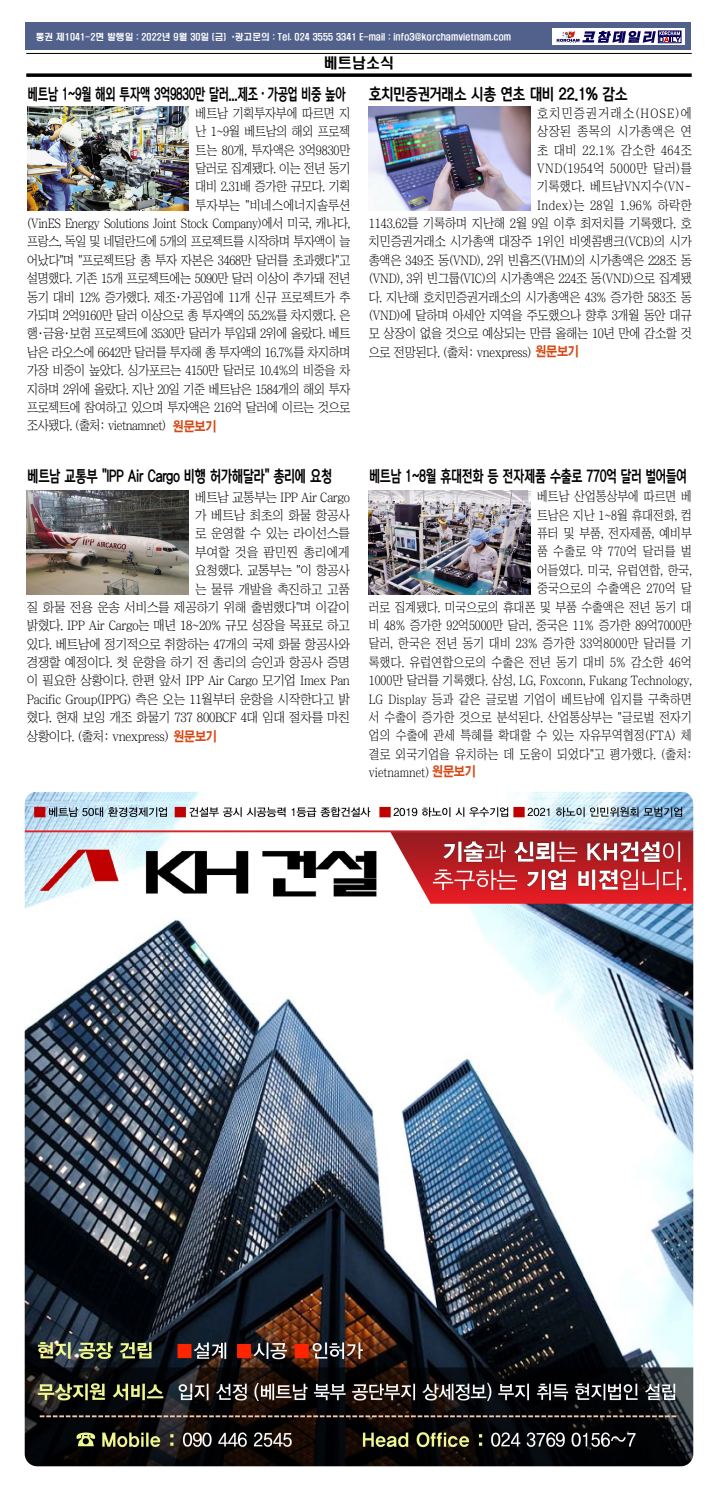
<style>
.page{position:relative;width:718px;height:1488px;background:#fff}
.page>*{position:absolute;margin:0;border:0;box-sizing:border-box;transform-origin:0 0}
.t1{font:15.75px "Korean DREAM5 R";letter-spacing:-.03em;color:#000;scale:.69 1}
.t2{font:15.75px "Korean DREAM5 R";letter-spacing:-.03em;color:#000;scale:.75 1}
.t3{font:15.75px "Korean DREAM5 R";letter-spacing:-.03em;color:#000;scale:.73 1}
.t4{font:15.75px "Korean DREAM5 R";letter-spacing:-.03em;color:#000;scale:.85 1}
.t5{font:14px "H2 hdr M";color:#000}
.t6{font:13.12px "Chosunilbo NM";letter-spacing:-.02em;color:#000;scale:.92 1}
.t7{font:13.12px "Chosunilbo NM";letter-spacing:-.02em;color:#000;scale:.96 1}
.t8{font:13.12px "Chosunilbo NM";letter-spacing:-.02em;color:#000;scale:.93 1}
.t9{font:13.12px "Chosunilbo NM";color:#000;scale:.9 1}
.t10{font:13.12px "Chosunilbo NM";letter-spacing:.02em;color:#000;scale:.9 1}
.t11{font:13.12px "Chosunilbo NM";letter-spacing:.015em;color:#000;scale:.9 1}
.t12{font:13.12px "Chosunilbo NM";letter-spacing:.01em;color:#000;scale:.9 1}
.t13{font:13.12px "Chosunilbo NM";letter-spacing:-.02em;color:#000;scale:.9 1}
.t14{font:13.12px "Chosunilbo NM";letter-spacing:.04em;color:#000;scale:.93 1}
.t15{font:13.12px "Chosunilbo NM";letter-spacing:.035em;color:#000;scale:.93 1}
.t16{font:13.12px "Chosunilbo NM";letter-spacing:.03em;color:#000;scale:.93 1}
.t17{font:13.12px "Chosunilbo NM";letter-spacing:.015em;color:#000;scale:.93 1}
.t18{font:13.12px "Chosunilbo NM";letter-spacing:.095em;color:#000;scale:.93 1}
.t19{font:13.12px "Chosunilbo NM";letter-spacing:.02em;color:#000;scale:.92 1}
.t20{font:13.12px "Chosunilbo NM";letter-spacing:.025em;color:#000;scale:.9 1}
.t21{font:13.12px "Chosunilbo NM";letter-spacing:.005em;color:#000;scale:.9 1}
.t22{font:13.12px "Chosunilbo NM";letter-spacing:.03em;color:#000;scale:.9 1}
.t23{font:13.12px "Chosunilbo NM";letter-spacing:.01em;color:#000;scale:.96 1}
.t24{font:13.12px "H2 gtr E";letter-spacing:-.03em;color:#d54915;scale:.85 1}
.t25{font:8.75px "H2 hdr M";color:#fff}
.s1{font-family:"H2 gtr E";color:#d54915}
</style>
<div class="page">
<div style="left:26px;top:23px;width:665px;height:27px;background:#52618c"></div>
<div style="left:552px;top:28px;width:133px;height:17px;background:#fff"></div>
<div style="left:658px;top:31px;width:23px;height:12px;border:1px solid #080059"></div>
<svg style="left:556px;top:31px;width:124px;height:12px"></svg>
<hr style="left:26px;top:53px;width:665px;height:1px;background:#000">
<svg style="left:26px;top:73px;width:665px;height:4px;background:#1f1f1f"></svg>
<img style="left:27px;top:490px;width:161px;height:104px">
<img style="left:27px;top:106px;width:161px;height:105px">
<img style="left:369px;top:490px;width:161px;height:104px">
<img style="left:369px;top:106px;width:161px;height:105px">
<img style="left:25px;top:791px;width:668px;height:675px">
<p class="t25" style="left:36px;top:32px;width:477px">통권 제1041-2면 발행일 : 2022년 9월 30일 (금) *광고문의 : Tel. 024 3555 3341 E-mail : info3@korchamvietnam.com</p>
<p class="t5" style="left:324px;top:56px;width:71px">베트남소식</p>
<p class="t1" style="left:28px;top:86px;width:462px">베트남 1~9월 해외 투자액 3억9830만 달러...제조·가공업 비중 높아</p>
<p class="t6" style="left:195px;top:106px;width:170px">베트남 기획투자부에 따르면 지</p>
<p class="t6" style="left:195px;top:125px;width:170px">난 1~9월 베트남의 해외 프로젝</p>
<p class="t6" style="left:195px;top:143px;width:170px">트는 80개, 투자액은 3억9830만</p>
<p class="t6" style="left:195px;top:161px;width:170px">달러로 집계됐다. 이는 전년 동기</p>
<p class="t6" style="left:195px;top:180px;width:170px">대비 2.31배 증가한 규모다. 기획</p>
<p class="t19" style="left:195px;top:198px;width:170px">투자부는 "비네스에너지솔루션</p>
<p class="t6" style="left:27px;top:217px;width:352px">(VinES Energy Solutions Joint Stock Company)에서 미국, 캐나다,</p>
<p class="t6" style="left:27px;top:235px;width:352px">프랑스, 독일 및 네덜란드에 5개의 프로젝트를 시작하며 투자액이 늘</p>
<p class="t6" style="left:27px;top:253px;width:352px">어났다"며 "프로젝트당 총 투자 자본은 3468만 달러를 초과했다"고</p>
<p class="t6" style="left:27px;top:272px;width:352px">설명했다. 기존 15개 프로젝트에는 5090만 달러 이상이 추가돼 전년</p>
<p class="t6" style="left:27px;top:290px;width:352px">동기 대비 12% 증가했다. 제조·가공업에 11개 신규 프로젝트가 추</p>
<p class="t6" style="left:27px;top:308px;width:352px">가되며 2억9160만 달러 이상으로 총 투자액의 55.2%를 차지했다. 은</p>
<p class="t6" style="left:27px;top:327px;width:352px">행·금융·보험 프로젝트에 3530만 달러가 투입돼 2위에 올랐다. 베트</p>
<p class="t6" style="left:27px;top:345px;width:352px">남은 라오스에 6642만 달러를 투자해 총 투자액의 16.7%를 차지하며</p>
<p class="t6" style="left:27px;top:364px;width:352px">가장 비중이 높았다. 싱가포르는 4150만 달러로 10.4%의 비중을 차</p>
<p class="t6" style="left:27px;top:382px;width:352px">지하며 2위에 올랐다. 지난 20일 기준 베트남은 1584개의 해외 투자</p>
<p class="t6" style="left:27px;top:400px;width:352px">프로젝트에 참여하고 있으며 투자액은 216억 달러에 이르는 것으로</p>
<p class="t6" style="left:27px;top:419px;width:152px">조사됐다. (출처: vietnamnet)</p>
<p class="t24" style="left:173px;top:420px;width:53px">원문보기</p>
<p class="t2" style="left:28px;top:467px;width:408px">베트남 교통부 "IPP Air Cargo 비행 허가해달라" 총리에 요청</p>
<p class="t7" style="left:195px;top:490px;width:163px">베트남 교통부는 IPP Air Cargo</p>
<p class="t7" style="left:195px;top:508px;width:163px">가 베트남 최초의 화물 항공사</p>
<p class="t7" style="left:195px;top:527px;width:163px">로 운영할 수 있는 라이선스를</p>
<p class="t23" style="left:195px;top:545px;width:163px">부여할 것을 팜민찐 총리에게</p>
<p class="t7" style="left:195px;top:564px;width:163px">요청했다. 교통부는 "이 항공사</p>
<p class="t7" style="left:195px;top:582px;width:163px">는 물류 개발을 촉진하고 고품</p>
<p class="t7" style="left:27px;top:600px;width:338px">질 화물 전용 운송 서비스를 제공하기 위해 출범했다"며 이같이</p>
<p class="t7" style="left:27px;top:619px;width:338px">밝혔다. IPP Air Cargo는 매년 18~20% 규모 성장을 목표로 하고</p>
<p class="t7" style="left:27px;top:637px;width:338px">있다. 베트남에 정기적으로 취항하는 47개의 국제 화물 항공사와</p>
<p class="t7" style="left:27px;top:655px;width:338px">경쟁할 예정이다. 첫 운항을 하기 전 총리의 승인과 항공사 증명</p>
<p class="t7" style="left:27px;top:674px;width:338px">이 필요한 상황이다. 한편 앞서 IPP Air Cargo 모기업 Imex Pan</p>
<p class="t7" style="left:27px;top:692px;width:338px">Pacific Group(IPPG) 측은 오는 11월부터 운항을 시작한다고 밝</p>
<p class="t7" style="left:27px;top:711px;width:338px">혔다. 현재 보잉 개조 화물기 737 800BCF 4대 임대 절차를 마친</p>
<p class="t7" style="left:27px;top:729px;width:200px">상황이다. (출처: vnexpress) <span class="s1">원문보기</span></p>
<p class="t4" style="left:369px;top:86px;width:306px">호치민증권거래소 시총 연초 대비 22.1% 감소</p>
<p class="t18" style="left:537px;top:106px;width:168px">호치민증권거래소(HOSE)에</p>
<p class="t14" style="left:537px;top:125px;width:168px">상장된 종목의 시가총액은 연</p>
<p class="t14" style="left:537px;top:143px;width:168px">초 대비 22.1% 감소한 464조</p>
<p class="t15" style="left:537px;top:161px;width:168px">VND(1954억 5000만 달러)를</p>
<p class="t17" style="left:537px;top:180px;width:168px">기록했다. 베트남VN지수(VN-</p>
<p class="t16" style="left:537px;top:198px;width:168px">Index)는 28일 1.96% 하락한</p>
<p class="t8" style="left:369px;top:217px;width:349px">1143.62를 기록하며 지난해 2월 9일 이후 최저치를 기록했다. 호</p>
<p class="t8" style="left:369px;top:235px;width:349px">치민증권거래소 시가총액 대장주 1위인 비엣콤뱅크(VCB)의 시가</p>
<p class="t8" style="left:369px;top:253px;width:349px">총액은 349조 동(VND), 2위 빈홈즈(VHM)의 시가총액은 228조 동</p>
<p class="t8" style="left:369px;top:272px;width:349px">(VND), 3위 빈그룹(VIC)의 시가총액은 224조 동(VND)으로 집계됐</p>
<p class="t8" style="left:369px;top:290px;width:349px">다. 지난해 호치민증권거래소의 시가총액은 43% 증가한 583조 동</p>
<p class="t8" style="left:369px;top:308px;width:349px">(VND)에 달하며 아세안 지역을 주도했으나 향후 3개월 동안 대규</p>
<p class="t8" style="left:369px;top:327px;width:349px">모 상장이 없을 것으로 예상되는 만큼 올해는 10년 만에 감소할 것</p>
<p class="t8" style="left:369px;top:345px;width:228px">으로 전망된다. (출처: vnexpress) <span class="s1">원문보기</span></p>
<p class="t3" style="left:369px;top:467px;width:436px">베트남 1~8월 휴대전화 등 전자제품 수출로 770억 달러 벌어들여</p>
<p class="t21" style="left:537px;top:490px;width:173px">베트남 산업통상부에 따르면 베</p>
<p class="t9" style="left:537px;top:508px;width:173px">트남은 지난 1~8월 휴대전화, 컴</p>
<p class="t12" style="left:537px;top:527px;width:173px">퓨터 및 부품, 전자제품, 예비부</p>
<p class="t22" style="left:537px;top:545px;width:173px">품 수출로 약 770억 달러를 벌</p>
<p class="t12" style="left:537px;top:563px;width:173px">어들였다. 미국, 유럽연합, 한국,</p>
<p class="t20" style="left:537px;top:582px;width:173px">중국으로의 수출액은 270억 달</p>
<p class="t9" style="left:369px;top:600px;width:360px">러로 집계됐다. 미국으로의 휴대폰 및 부품 수출액은 전년 동기 대</p>
<p class="t13" style="left:369px;top:618px;width:360px">비 48% 증가한 92억5000만 달러, 중국은 11% 증가한 89억7000만</p>
<p class="t11" style="left:369px;top:637px;width:360px">달러, 한국은 전년 동기 대비 23% 증가한 33억8000만 달러를 기</p>
<p class="t10" style="left:369px;top:655px;width:360px">록했다. 유럽연합으로의 수출은 전년 동기 대비 5% 감소한 46억</p>
<p class="t9" style="left:369px;top:674px;width:360px">1000만 달러를 기록했다. 삼성, LG, Foxconn, Fukang Technology,</p>
<p class="t10" style="left:369px;top:692px;width:360px">LG Display 등과 같은 글로벌 기업이 베트남에 입지를 구축하면</p>
<p class="t12" style="left:369px;top:710px;width:360px">서 수출이 증가한 것으로 분석된다. 산업통상부는 "글로벌 전자기</p>
<p class="t10" style="left:369px;top:729px;width:360px">업의 수출에 관세 특혜를 확대할 수 있는 자유무역협정(FTA) 체</p>
<p class="t11" style="left:369px;top:747px;width:360px">결로 외국기업을 유치하는 데 도움이 되었다"고 평가했다. (출처:</p>
<p class="t9" style="left:369px;top:765px;width:69px">vietnamnet)</p>
<p class="t24" style="left:432px;top:764px;width:53px">원문보기</p>
</div>
